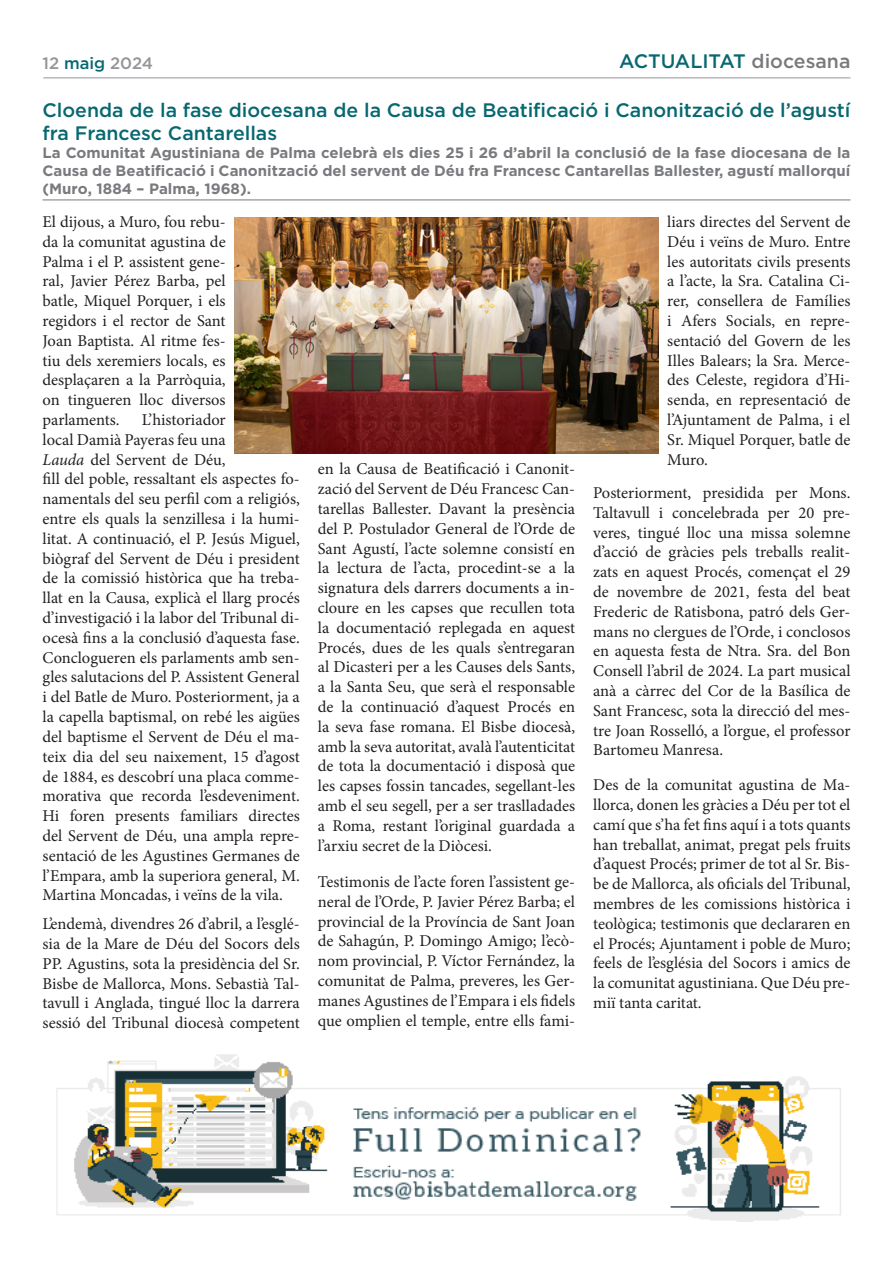
<style>
.page{position:relative;width:893px;height:1263px;background:#fff}
.page>*{position:absolute;margin:0;border:0;box-sizing:border-box;transform-origin:0 0}
.TITULO_NOTICIAS{font:500 19.5px/23.4px "Gotham";color:#076870}
.TEXTO_NOTICIA{font:16.5px/19.8px "Minion Pro";color:#231f20;text-align:justify}
.t1{font:500 16.5px "Gotham";color:#939598}
.SUBTITULO_NOTICIA{font:700 15px/18px "Gotham";color:#787a7d;text-align:justify}
.s1{color:#076870}
.s2{color:#787a7d}
.s3{font-style:italic}
</style>
<div class="page">
<hr style="left:43px;top:78px;width:807px;height:1px;background:#939598">
<img style="left:234px;top:217px;width:425px;height:237px">
<hr style="left:43px;top:200px;width:807px;height:1px;background:#787a7d">
<img style="left:56px;top:1054px;width:785px;height:167px">
<p class="t1" style="left:43px;top:54px;width:112px">12 <span class="s1">maig</span> 2024</p>
<p class="TITULO_NOTICIAS" style="left:619px;top:49px;width:233px">ACTUALITAT <span class="s2">diocesana</span></p>
<p class="TITULO_NOTICIAS" style="left:43px;top:98px;width:809px">Cloenda de la fase diocesana de la Causa de Beatificació i Canonització de l’agustí fra Francesc Cantarellas</p>
<p class="SUBTITULO_NOTICIA" style="left:43px;top:144px;width:809px">La Comunitat Agustiniana de Palma celebrà els dies 25 i 26 d’abril la conclusió de la fase diocesana de la Causa de Beatificació i Canonització del servent de Déu fra Francesc Cantarellas Ballester, agustí mallorquí (Muro, 1884 – Palma, 1968).</p>
<p class="TEXTO_NOTICIA" style="left:43px;top:212px;width:185px">El dijous, a Muro, fou rebu&shy;da la comunitat agustina de Palma i el P. assistent gene&shy;ral, Javier Pérez Barba, pel batle, Miquel Porquer, i els regidors i el rector de Sant Joan Baptista. Al ritme fes&shy;tiu dels xeremiers locals, es desplaçaren a la Parròquia, on tingueren lloc diversos parlaments.</p>
<p class="TEXTO_NOTICIA" style="left:667px;top:212px;width:185px">liars directes del Servent de Déu i veïns de Muro. Entre les autoritats civils presents a l’acte, la Sra. Catalina Ci&shy;rer, consellera de Famílies i Afers Socials, en repre&shy;sentació del Govern de les Illes Balears; la Sra. Merce&shy;des Celeste, regidora d’Hi&shy;senda, en representació de l’Ajuntament de Palma, i el Sr. Miquel Porquer, batle de Muro.</p>
<p class="TEXTO_NOTICIA" style="left:593px;top:483px;width:259px">Posteriorment, presidida per Mons.<br>Taltavull i concelebrada per 20 pre&shy;veres, tingué lloc una missa solemne d’acció de gràcies pels treballs realit&shy;zats en aquest Procés, començat el 29 de novembre de 2021, festa del beat Frederic de Ratisbona, patró dels Ger&shy;mans no clergues de l’Orde, i conclosos en aquesta festa de Ntra. Sra. del Bon Consell l’abril de 2024. La part musical anà a càrrec del Cor de la Basílica de Sant Francesc, sota la direcció del mes&shy;tre Joan Rosselló, a l’orgue, el professor Bartomeu Manresa.</p>
<p class="TEXTO_NOTICIA" style="left:593px;top:775px;width:259px">Des de la comunitat agustina de Ma&shy;llorca, donen les gràcies a Déu per tot el camí que s’ha fet fins aquí i a tots quants han treballat, animat, pregat pels fruits d’aquest Procés; primer de tot al Sr. Bis&shy;be de Mallorca, als oficials del Tribunal, membres de les comissions històrica i teològica; testimonis que declararen en el Procés; Ajuntament i poble de Muro; feels de l’església del Socors i amics de la comunitat agustiniana. Que Déu pre&shy;miï tanta caritat.</p>
<p class="TEXTO_NOTICIA" style="left:43px;top:410px;width:259px;text-align:left;text-indent:99px">L’historiador<br>local Damià Payeras feu una<br><span class="s3">Lauda</span> del Servent de Déu,<br>fill del poble, ressaltant els aspectes fo&shy;namentals del seu perfil com a religiós, entre els quals la senzillesa i la humi&shy;litat. A continuació, el P. Jesús Miguel, biògraf del Servent de Déu i president de la comissió històrica que ha treba&shy;llat en la Causa, explicà el llarg procés d’investigació i la labor del Tribunal di&shy;ocesà fins a la conclusió d’aquesta fase.<br>Conclogueren els parlaments amb sen&shy;gles salutacions del P. Assistent General i del Batle de Muro. Posteriorment, ja a la capella baptismal, on rebé les aigües del baptisme el Servent de Déu el ma&shy;teix dia del seu naixement, 15 d’agost de 1884, es descobrí una placa comme&shy;morativa que recorda l’esdeveniment.<br>Hi foren presents familiars directes del Servent de Déu, una ampla repre&shy;sentació de les Agustines Germanes de l’Empara, amb la superiora general, M.<br>Martina Moncadas, i veïns de la vila.</p>
<p class="TEXTO_NOTICIA" style="left:43px;top:914px;width:259px">L’endemà, divendres 26 d’abril, a l’esglé&shy;sia de la Mare de Déu del Socors dels PP. Agustins, sota la presidència del Sr.<br>Bisbe de Mallorca, Mons. Sebastià Tal&shy;tavull i Anglada, tingué lloc la darrera sessió del Tribunal diocesà competent</p>
<p class="TEXTO_NOTICIA" style="left:318px;top:459px;width:259px">en la Causa de Beatificació i Canonit&shy;zació del Servent de Déu Francesc Can&shy;tarellas Ballester. Davant la presència del P. Postulador General de l’Orde de Sant Agustí, l’acte solemne consistí en la lectura de l’acta, procedint-se a la signatura dels darrers documents a in&shy;cloure en les capses que recullen tota la documentació replegada en aquest Procés, dues de les quals s’entregaran al Dicasteri per a les Causes dels Sants, a la Santa Seu, que serà el responsable de la continuació d’aquest Procés en la seva fase romana. El Bisbe diocesà, amb la seva autoritat, avalà l’autenticitat de tota la documentació i disposà que les capses fossin tancades, segellant-les amb el seu segell, per a ser traslladades a Roma, restant l’original guardada a l’arxiu secret de la Diòcesi.</p>
<p class="TEXTO_NOTICIA" style="left:318px;top:872px;width:259px">Testimonis de l’acte foren l’assistent ge&shy;neral de l’Orde, P. Javier Pérez Barba; el provincial de la Província de Sant Joan de Sahagún, P. Domingo Amigo; l’ecò&shy;nom provincial, P. Víctor Fernández, la comunitat de Palma, preveres, les Ger&shy;manes Agustines de l’Empara i els fidels que omplien el temple, entre ells fami-</p>
</div>
